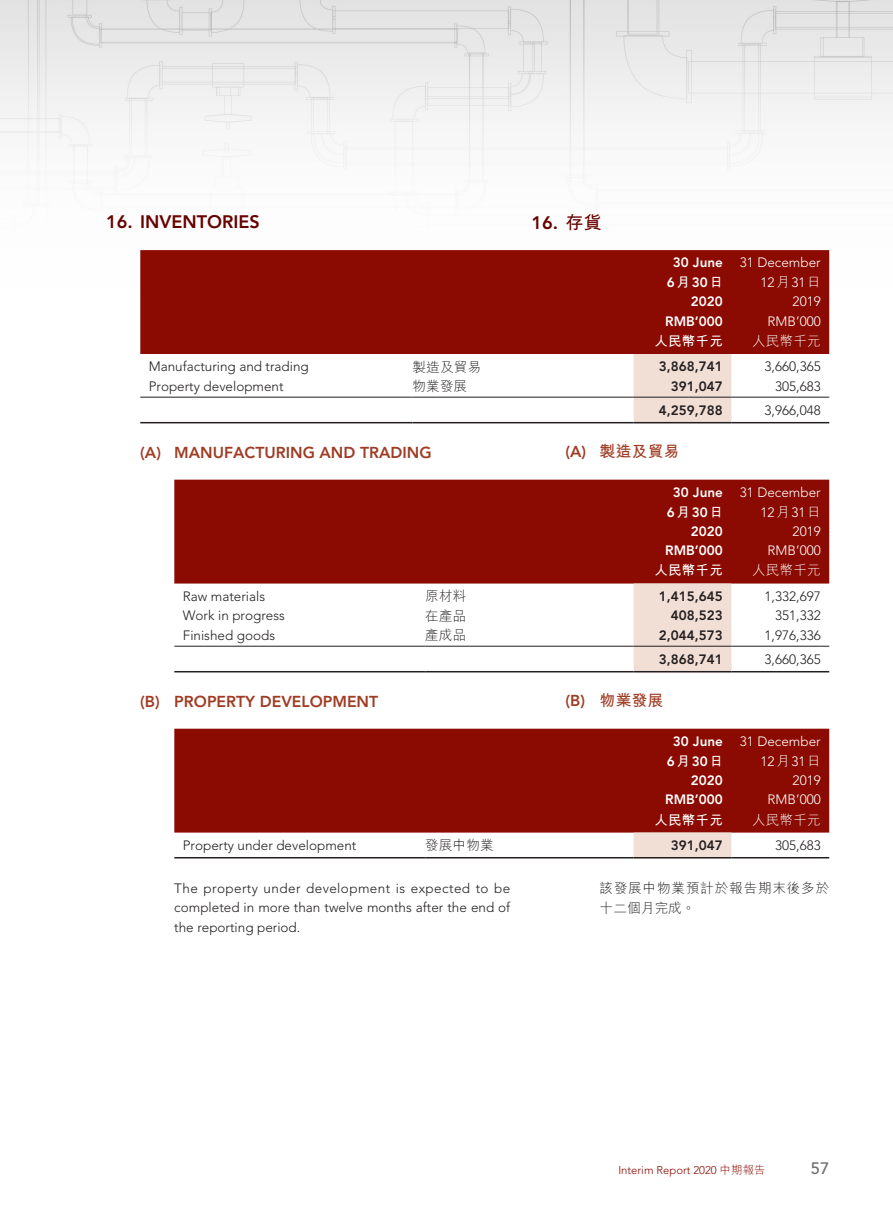
<style>
.page{position:relative;width:893px;height:1212px;background:#fff}
.page>*{position:absolute;margin:0;border:0;box-sizing:border-box;transform-origin:0 0}
._01_H1_E{font:800 18px "Avenir LT Std";color:#670200}
._001_H1_C{font:800 18px "Avenir LT Std";color:#670200}
.t1{font:500 16.5px "Avenir LT Std";color:#6c6d70}
._02_H2_E{font:800 15.75px "Avenir LT Std";color:#9f3c24}
._002_H2_C{font:700 15.75px "M Hei HK";letter-spacing:.02em;color:#9f3c24}
._50_Table_txt{font:300 13.5px "Avenir LT Std";color:#231f20}
._00_txt_E{font:300 13.5px/19.5px "Avenir LT Std";color:#231f20;text-align:justify}
._50_Table_txt-2{font:300 13.5px "Avenir LT Std";color:#fff}
._50_Table_txt-3{font:800 13.5px "Avenir LT Std";color:#fff}
._50_Table_txt-4{font:800 13.5px "Avenir LT Std";color:#231f20}
._000_txt_C{font:300 13.5px/19.5px "M Hei HK";letter-spacing:.065em;color:#231f20}
._000_txt_C-2{font:300 13.5px "M Hei HK";letter-spacing:.02em;color:#231f20}
._50_Table_txt-5{font:700 13.5px "M Hei HK";letter-spacing:.02em;color:#fff}
._50_Table_txt-6{font:300 13.5px "M Hei HK";letter-spacing:.02em;color:#fff}
.t2{font:300 11.25px "Avenir LT Std";color:#8b0a02}
.s1{font-family:"M Hei HK";font-weight:700}
.s2{font-family:"M Hei HK"}
.s3{font-family:"Avenir LT Std";font-weight:800}
</style>
<div class="page">
<img style="left:0;top:0;width:893px;height:368px">
<div style="left:140px;top:250px;width:689px;height:104px;background:#8b0a02"></div>
<div style="left:634px;top:354px;width:97px;height:68px;background:#f1ded4"></div>
<hr style="left:140px;top:397px;width:272px;height:1px;background:#231f20">
<hr style="left:412px;top:397px;width:222px;height:1px;background:#231f20">
<hr style="left:634px;top:397px;width:97px;height:1px;background:#231f20">
<hr style="left:731px;top:397px;width:98px;height:1px;background:#231f20">
<hr style="left:140px;top:422px;width:272px;height:1px;background:#231f20">
<hr style="left:412px;top:422px;width:222px;height:1px;background:#231f20">
<hr style="left:634px;top:422px;width:97px;height:1px;background:#231f20">
<hr style="left:731px;top:422px;width:98px;height:1px;background:#231f20">
<div style="left:174px;top:480px;width:655px;height:103px;background:#8b0a02"></div>
<div style="left:634px;top:583px;width:97px;height:88px;background:#f1ded4"></div>
<hr style="left:174px;top:646px;width:251px;height:1px;background:#231f20">
<hr style="left:425px;top:646px;width:209px;height:1px;background:#231f20">
<hr style="left:634px;top:646px;width:97px;height:1px;background:#231f20">
<hr style="left:731px;top:646px;width:98px;height:1px;background:#231f20">
<hr style="left:174px;top:671px;width:251px;height:1px;background:#231f20">
<hr style="left:425px;top:671px;width:209px;height:1px;background:#231f20">
<hr style="left:634px;top:671px;width:97px;height:1px;background:#231f20">
<hr style="left:731px;top:671px;width:98px;height:1px;background:#231f20">
<div style="left:174px;top:729px;width:655px;height:103px;background:#8b0a02"></div>
<div style="left:634px;top:832px;width:97px;height:25px;background:#f1ded4"></div>
<hr style="left:174px;top:857px;width:251px;height:1px;background:#231f20">
<hr style="left:425px;top:857px;width:209px;height:1px;background:#231f20">
<hr style="left:634px;top:857px;width:97px;height:1px;background:#231f20">
<hr style="left:731px;top:857px;width:98px;height:1px;background:#231f20">
<p class="_01_H1_E" style="left:106px;top:211px;width:155px">16. INVENTORIES</p>
<p class="_001_H1_C" style="left:531px;top:212px;width:72px">16. <span class="s1">存貨</span></p>
<p class="_50_Table_txt-3" style="left:673px;top:255px;width:51px">30 June</p>
<p class="_50_Table_txt-2" style="left:740px;top:255px;width:82px">31 December</p>
<p class="_50_Table_txt-3" style="left:667px;top:275px;width:58px">6<span class="s1">月</span>30<span class="s1">日</span></p>
<p class="_50_Table_txt-2" style="left:760px;top:275px;width:62px">12<span class="s2">月</span>31<span class="s2">日</span></p>
<p class="_50_Table_txt-3" style="left:691px;top:294px;width:33px">2020</p>
<p class="_50_Table_txt-2" style="left:793px;top:294px;width:30px">2019</p>
<p class="_50_Table_txt-3" style="left:665px;top:313px;width:59px">RMB’000</p>
<p class="_50_Table_txt-2" style="left:768px;top:313px;width:55px">RMB’000</p>
<p class="_50_Table_txt-5" style="left:654px;top:331px;width:70px">人民幣千元</p>
<p class="_50_Table_txt-6" style="left:752px;top:334px;width:70px">人民幣千元</p>
<p class="_50_Table_txt" style="left:149px;top:359px;width:162px">Manufacturing and trading</p>
<p class="_000_txt_C-2" style="left:412px;top:360px;width:70px">製造及貿易</p>
<p class="_50_Table_txt-4" style="left:659px;top:358px;width:65px">3,868,741</p>
<p class="_50_Table_txt" style="left:764px;top:359px;width:58px">3,660,365</p>
<p class="_50_Table_txt" style="left:149px;top:378px;width:136px">Property development</p>
<p class="_000_txt_C-2" style="left:412px;top:379px;width:56px">物業發展</p>
<p class="_50_Table_txt-4" style="left:671px;top:378px;width:53px">391,047</p>
<p class="_50_Table_txt" style="left:775px;top:378px;width:47px">305,683</p>
<p class="_50_Table_txt-4" style="left:659px;top:402px;width:65px">4,259,788</p>
<p class="_50_Table_txt" style="left:764px;top:402px;width:58px">3,966,048</p>
<p class="_02_H2_E" style="left:140px;top:443px;width:293px">(A) MANUFACTURING AND TRADING</p>
<p class="_50_Table_txt-3" style="left:673px;top:484px;width:51px">30 June</p>
<p class="_50_Table_txt-2" style="left:740px;top:484px;width:82px">31 December</p>
<p class="_50_Table_txt-3" style="left:667px;top:504px;width:58px">6<span class="s1">月</span>30<span class="s1">日</span></p>
<p class="_50_Table_txt-2" style="left:760px;top:504px;width:62px">12<span class="s2">月</span>31<span class="s2">日</span></p>
<p class="_50_Table_txt-3" style="left:691px;top:523px;width:33px">2020</p>
<p class="_50_Table_txt-2" style="left:793px;top:523px;width:30px">2019</p>
<p class="_50_Table_txt-3" style="left:665px;top:543px;width:59px">RMB’000</p>
<p class="_50_Table_txt-2" style="left:768px;top:543px;width:55px">RMB’000</p>
<p class="_50_Table_txt-5" style="left:654px;top:561px;width:70px">人民幣千元</p>
<p class="_50_Table_txt-6" style="left:752px;top:563px;width:70px">人民幣千元</p>
<p class="_50_Table_txt" style="left:183px;top:588px;width:84px">Raw materials</p>
<p class="_000_txt_C-2" style="left:425px;top:589px;width:43px">原材料</p>
<p class="_50_Table_txt-4" style="left:659px;top:588px;width:65px">1,415,645</p>
<p class="_50_Table_txt" style="left:764px;top:588px;width:58px">1,332,697</p>
<p class="_50_Table_txt" style="left:183px;top:608px;width:104px">Work in progress</p>
<p class="_000_txt_C-2" style="left:425px;top:609px;width:43px">在產品</p>
<p class="_50_Table_txt-4" style="left:671px;top:607px;width:53px">408,523</p>
<p class="_50_Table_txt" style="left:775px;top:608px;width:47px">351,332</p>
<p class="_50_Table_txt" style="left:183px;top:627px;width:94px">Finished goods</p>
<p class="_000_txt_C-2" style="left:425px;top:628px;width:43px">產成品</p>
<p class="_50_Table_txt-4" style="left:659px;top:627px;width:65px">2,044,573</p>
<p class="_50_Table_txt" style="left:764px;top:627px;width:58px">1,976,336</p>
<p class="_50_Table_txt-4" style="left:659px;top:651px;width:65px">3,868,741</p>
<p class="_50_Table_txt" style="left:764px;top:651px;width:58px">3,660,365</p>
<p class="_02_H2_E" style="left:140px;top:692px;width:239px">(B) PROPERTY DEVELOPMENT</p>
<p class="_50_Table_txt-3" style="left:673px;top:733px;width:51px">30 June</p>
<p class="_50_Table_txt-2" style="left:740px;top:733px;width:82px">31 December</p>
<p class="_50_Table_txt-3" style="left:667px;top:753px;width:58px">6<span class="s1">月</span>30<span class="s1">日</span></p>
<p class="_50_Table_txt-2" style="left:760px;top:753px;width:62px">12<span class="s2">月</span>31<span class="s2">日</span></p>
<p class="_50_Table_txt-3" style="left:691px;top:772px;width:33px">2020</p>
<p class="_50_Table_txt-2" style="left:793px;top:772px;width:30px">2019</p>
<p class="_50_Table_txt-3" style="left:665px;top:792px;width:59px">RMB’000</p>
<p class="_50_Table_txt-2" style="left:768px;top:792px;width:55px">RMB’000</p>
<p class="_50_Table_txt-5" style="left:654px;top:810px;width:70px">人民幣千元</p>
<p class="_50_Table_txt-6" style="left:752px;top:812px;width:70px">人民幣千元</p>
<p class="_50_Table_txt" style="left:183px;top:837px;width:175px">Property under development</p>
<p class="_000_txt_C-2" style="left:425px;top:838px;width:70px">發展中物業</p>
<p class="_50_Table_txt-4" style="left:671px;top:837px;width:53px">391,047</p>
<p class="_50_Table_txt" style="left:775px;top:837px;width:47px">305,683</p>
<p class="_00_txt_E" style="left:174px;top:878px;width:337px">The property under development is expected to be completed in more than twelve months after the end of the reporting period.</p>
<p class="_002_H2_C" style="left:565px;top:439px;width:116px"><span class="s3">(A)</span> 製造及貿易</p>
<p class="_002_H2_C" style="left:565px;top:688px;width:99px"><span class="s3">(B)</span> 物業發展</p>
<p class="_000_txt_C" style="left:599px;top:878px;width:231px">該發展中物業預計於報告期末後多於十二個月完成。</p>
<p class="t2" style="left:618px;top:1163px;width:149px">Interim Report 2020 <span class="s2">中期報告</span></p>
<p class="t1" style="left:811px;top:1158px;width:20px">57</p>
</div>
